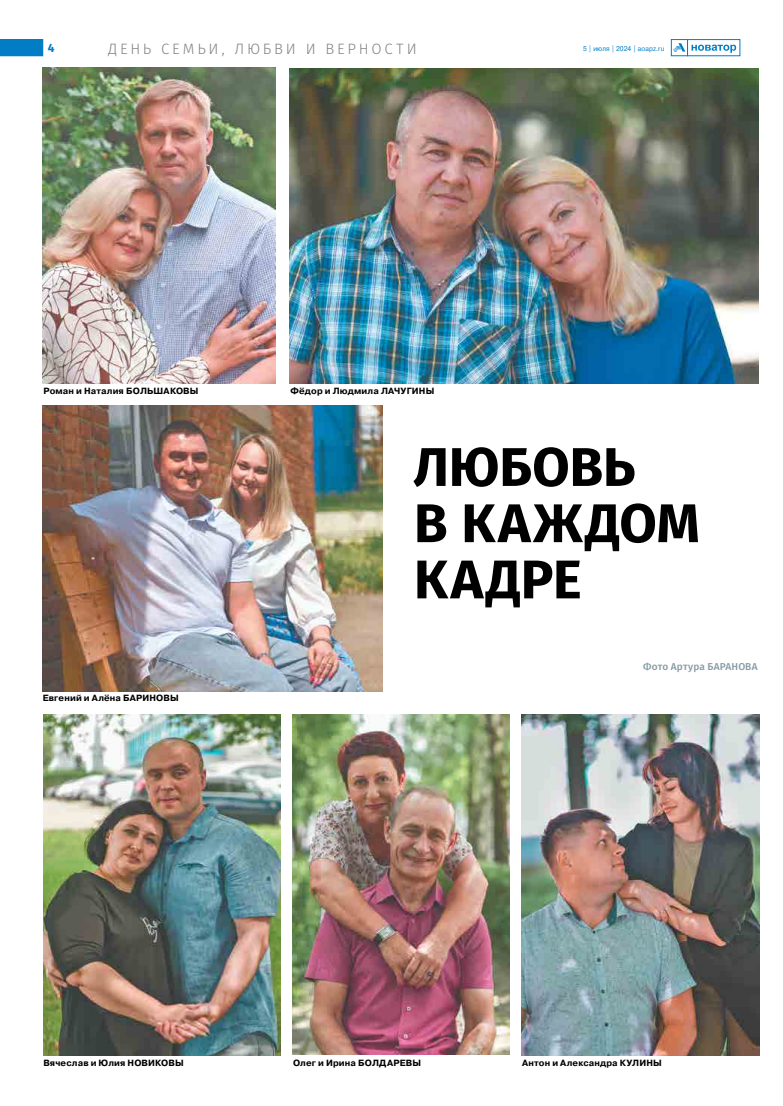
<style>
.page{position:relative;width:783px;height:1106px;background:#fff}
.page>*{position:absolute;margin:0;border:0;box-sizing:border-box;transform-origin:0 0}
.t1{font:700 54.5px/56.2px "Fira Sans OT";letter-spacing:.06em;color:#000}
.t2{font:15px "Fira Sans OT Light";letter-spacing:.18em;color:#808285}
.t3{font:700 12px "Fira Sans OT";color:#007dc5}
.t4{font:10px "Fira Sans OT Medium";letter-spacing:.02em;color:#859aa5}
.t5{font:700 9px "Pragmatica";letter-spacing:.015em;color:#000}
.t6{font:7px "Pragmatica";letter-spacing:.01em;color:#007dc5;scale:.93 1}
</style>
<div class="page">
<img style="left:289px;top:69px;width:469px;height:315px">
<img style="left:43px;top:68px;width:232px;height:316px">
<img style="left:43px;top:406px;width:339px;height:286px">
<img style="left:292px;top:714px;width:218px;height:341px">
<img style="left:521px;top:714px;width:237px;height:341px">
<img style="left:43px;top:714px;width:237px;height:341px">
<div style="left:687px;top:39px;width:53px;height:17px;border:1px solid #007dc5"></div>
<div style="left:670px;top:39px;width:17px;height:17px;border:1px solid #007dc5"></div>
<svg style="left:673px;top:43px;width:12px;height:9px"></svg>
<svg style="left:691px;top:45px;width:45px;height:8px"></svg>
<svg style="left:0;top:39px;width:43px;height:17px"></svg>
<h3 class="t3" style="left:48px;top:39px;width:8px">4</h3>
<h2 class="t2" style="left:108px;top:38px;width:310px">День семьи, любви и верности</h2>
<p class="t6" style="left:583px;top:44px;width:89px">5 | июля | 2024 | aoapz.ru</p>
<p class="t5" style="left:43px;top:385px;width:128px">Роман и Наталия Бол ьшаков</p>
<p class="t5" style="left:190px;top:385px;width:10px">ы</p>
<p class="t5" style="left:290px;top:385px;width:123px">Фёдор и Людмила Лачугин</p>
<p class="t5" style="left:425px;top:385px;width:10px">ы</p>
<h1 class="t1" style="left:414px;top:443px;width:287px">Любовь<br>в каждом кадре</h1>
<p class="t5" style="left:43px;top:692px;width:108px">Евгений и Алёна Баринов</p>
<p class="t5" style="left:170px;top:692px;width:10px">ы</p>
<p class="t4" style="left:643px;top:659px;width:78px">Фото Артура БАРАНОВА</p>
<p class="t5" style="left:43px;top:1057px;width:99px">Вячеслав и Юлия Новиков</p>
<p class="t5" style="left:175px;top:1057px;width:10px">ы</p>
<p class="t5" style="left:293px;top:1057px;width:80px">Олег и Ирина Болда</p>
<p class="t5" style="left:393px;top:1057px;width:29px">ревы</p>
<p class="t5" style="left:522px;top:1057px;width:118px">Антон и Александра Кулин</p>
<p class="t5" style="left:653px;top:1057px;width:10px">ы</p>
</div>
